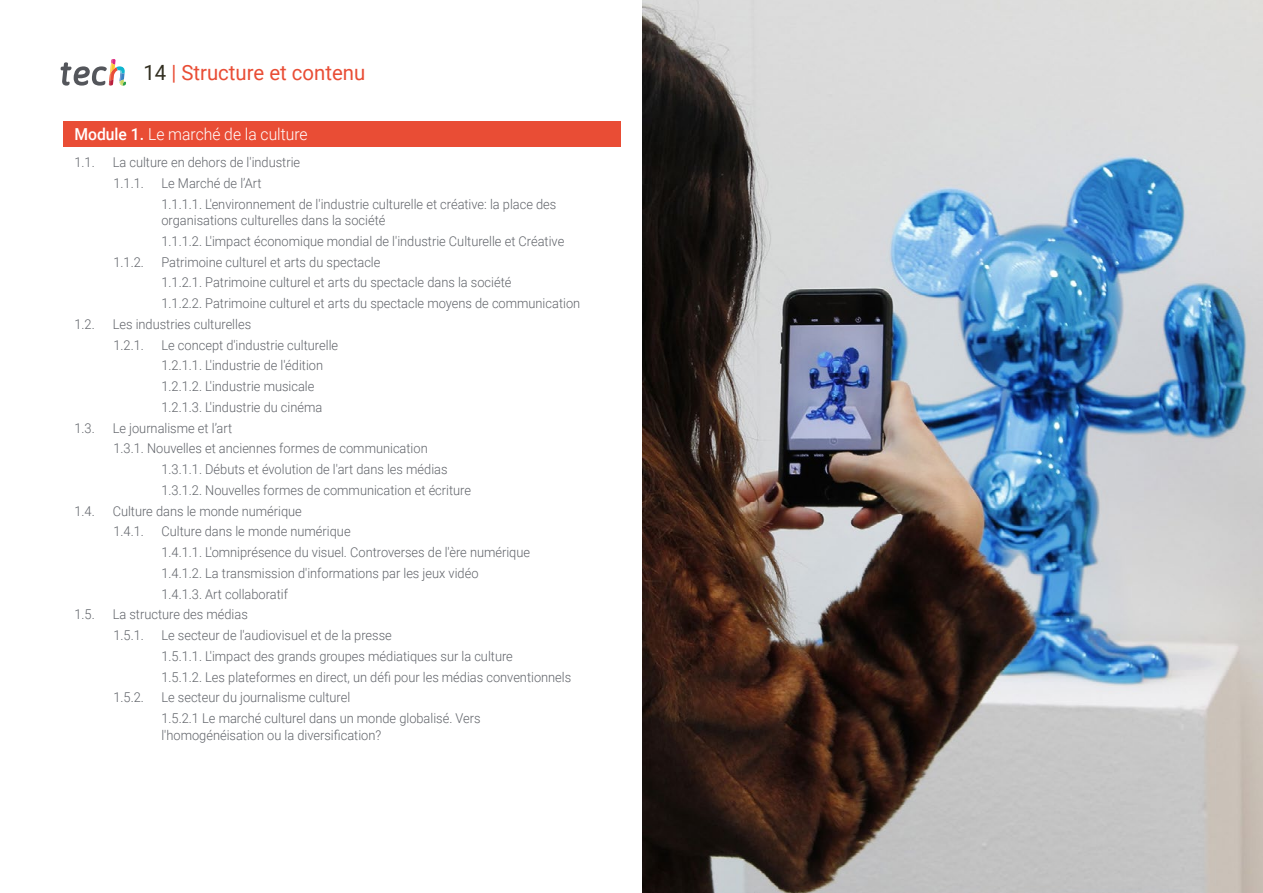
<style>
.page{position:relative;width:1263px;height:893px;background:#fff}
.page>*{position:absolute;margin:0;border:0;box-sizing:border-box;transform-origin:0 0}
.t1{font:21px "Roboto";color:#e94d35}
.t2{font:300 16.5px "Roboto";color:#fff;scale:.95 1}
.t3{font:300 13.5px/20.7px "Roboto";color:#61646a;scale:.95 1}
.s1{color:#312e20}
.s2{font-weight:500}
</style>
<div class="page">
<svg style="left:61px;top:59px;width:65px;height:27px"></svg>
<div style="left:63px;top:121px;width:558px;height:25px;background:#e94d35"></div>
<img style="left:642px;top:0;width:621px;height:893px">
<h1 class="t1" style="left:144px;top:57px;width:223px"><span class="s1">14</span> | Structure et contenu</h1>
<p class="t2" style="left:74px;top:123px;width:247px"><span class="s2">Module 1.</span> Le marché de la culture</p>
<p class="t3" style="left:74px;top:151px;width:23px">1.1.</p>
<p class="t3" style="left:113px;top:151px;width:199px">La culture en dehors de l'industrie<br>1.1.1.</p>
<p class="t3" style="left:161px;top:172px;width:417px">Le Marché de l’Art<br>1.1.1.1. L'environnement de l'industrie culturelle et créative: la place des</p>
<p class="t3" style="left:161px;top:209px;width:426px">organisations culturelles dans la société<br>1.1.1.2. L'impact économique mondial de l'industrie Culturelle et Créative</p>
<p class="t3" style="left:113px;top:251px;width:34px">1.1.2.</p>
<p class="t3" style="left:161px;top:251px;width:442px">Patrimoine culturel et arts du spectacle<br>1.1.2.1. Patrimoine culturel et arts du spectacle dans la société<br>1.1.2.2. Patrimoine culturel et arts du spectacle moyens de communication</p>
<p class="t3" style="left:74px;top:313px;width:23px">1.2.</p>
<p class="t3" style="left:113px;top:313px;width:147px">Les industries culturelles<br>1.2.1.</p>
<p class="t3" style="left:161px;top:334px;width:188px">Le concept d'industrie culturelle 1.2.1.1. L'industrie de l'édition 1.2.1.2. L'industrie musicale 1.2.1.3. L'industrie du cinéma</p>
<p class="t3" style="left:74px;top:417px;width:23px">1.3.</p>
<p class="t3" style="left:113px;top:417px;width:127px">Le journalisme et l’art</p>
<p class="t3" style="left:113px;top:438px;width:332px">1.3.1. Nouvelles et anciennes formes de communication</p>
<p class="t3" style="left:161px;top:458px;width:303px">1.3.1.1. Débuts et évolution de l'art dans les médias</p>
<p class="t3" style="left:161px;top:479px;width:327px">1.3.1.2. Nouvelles formes de communication et écriture</p>
<p class="t3" style="left:74px;top:500px;width:23px">1.4.</p>
<p class="t3" style="left:113px;top:500px;width:201px">Culture dans le monde numérique<br>1.4.1.</p>
<p class="t3" style="left:161px;top:521px;width:390px">Culture dans le monde numérique<br>1.4.1.1. L'omniprésence du visuel. Controverses de l'ère numérique 1.4.1.2. La transmission d'informations par les jeux vidéo<br>1.4.1.3. Art collaboratif</p>
<p class="t3" style="left:74px;top:604px;width:23px">1.5.</p>
<p class="t3" style="left:113px;top:604px;width:144px">La structure des médias<br>1.5.1.</p>
<p class="t3" style="left:161px;top:624px;width:433px">Le secteur de l'audiovisuel et de la presse<br>1.5.1.1. L'impact des grands groupes médiatiques sur la culture<br>1.5.1.2. Les plateformes en direct, un défi pour les médias conventionnels</p>
<p class="t3" style="left:113px;top:687px;width:34px">1.5.2.</p>
<p class="t3" style="left:161px;top:687px;width:337px">Le secteur du journalisme culturel<br>1.5.2.1 Le marché culturel dans un monde globalisé. Vers</p>
<p class="t3" style="left:161px;top:724px;width:233px">l'homogénéisation ou la diversification?</p>
</div>
